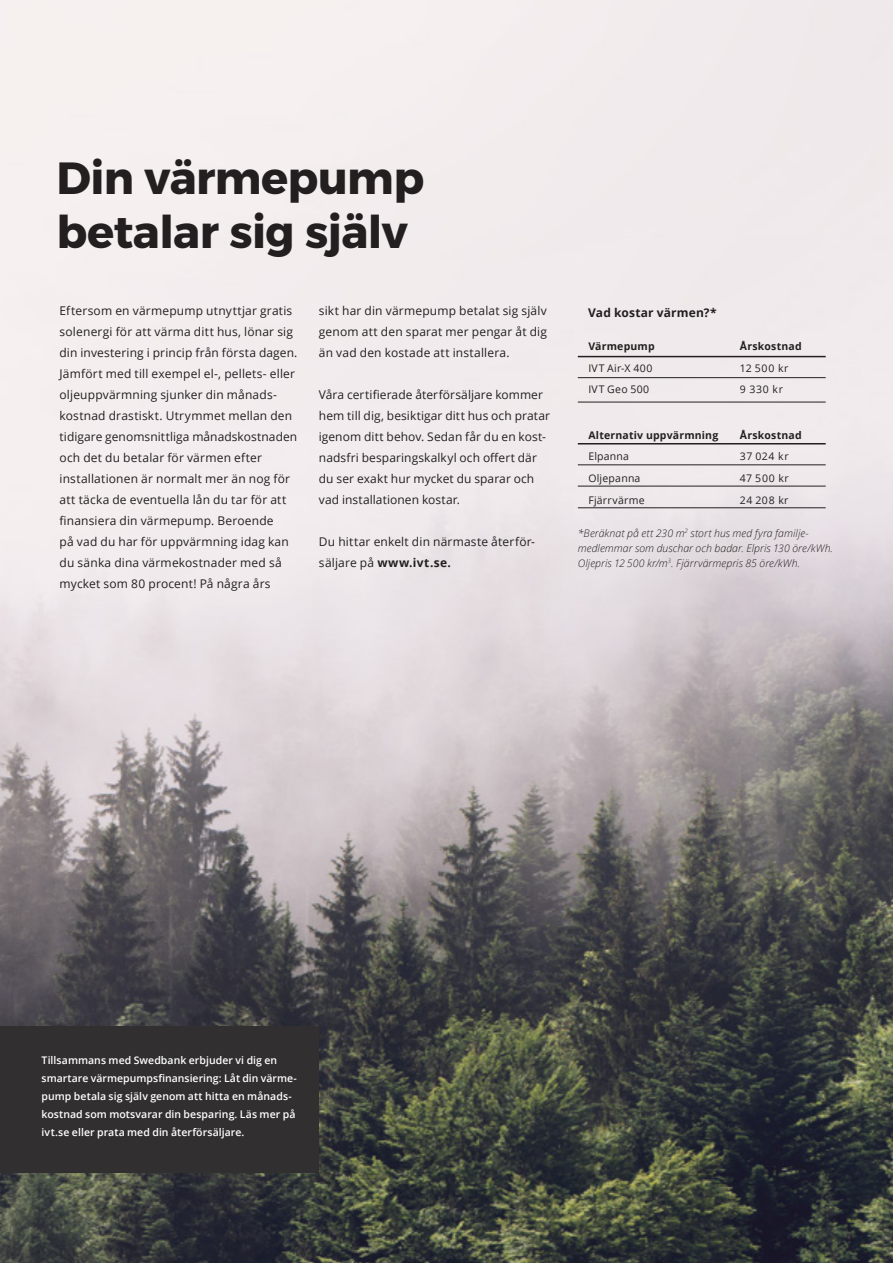
<style>
.page{position:relative;width:893px;height:1263px;background:#fff}
.page>*{position:absolute;margin:0;border:0;box-sizing:border-box;transform-origin:0 0}
.Rubrik{font:700 45px/54px "Montserrat";letter-spacing:-.015em;color:#231f20}
.Brödtext{font:12px/21px "Open Sans";letter-spacing:.015em;color:#231f20}
.Brödtext-2{font:700 12px "Open Sans";letter-spacing:.015em;color:#231f20}
.Brödtext-3{font:600 10.5px/18px "Open Sans";letter-spacing:.005em;color:#fff}
.Brödtext-4{font:italic 300 10.5px/15px "Open Sans";letter-spacing:.005em;color:#231f20}
.Brödtext-5{font:10.5px "Open Sans";letter-spacing:.03em;color:#231f20}
.Brödtext-6{font:700 10.5px "Open Sans";letter-spacing:.02em;color:#231f20}
.s1{font-weight:700}
</style>
<div class="page">
<img style="left:0;top:0;width:893px;height:1263px">
<div style="left:0;top:1026px;width:319px;height:146px;background:#312f30"></div>
<hr style="left:578px;top:486px;width:248px;height:1px;background:#231f20">
<hr style="left:578px;top:465px;width:248px;height:1px;background:#231f20">
<hr style="left:578px;top:377px;width:248px;height:1px;background:#231f20">
<hr style="left:578px;top:507px;width:248px;height:1px;background:#231f20">
<hr style="left:578px;top:402px;width:248px;height:1px;background:#231f20">
<hr style="left:578px;top:443px;width:248px;height:1px;background:#231f20">
<hr style="left:578px;top:356px;width:248px;height:1px;background:#231f20">
<p class="Rubrik" style="left:56px;top:152px;width:369px">Din värmepump betalar sig själv</p>
<p class="Brödtext" style="left:60px;top:300px;width:239px">Eftersom en värmepump utnyttjar gratis solenergi för att värma ditt hus, lönar sig din investering i princip från första dagen.<br>Jämfört med till exempel el-, pellets- eller oljeuppvärmning sjunker din månads&shy;kostnad drastiskt. Utrymmet mellan den tidigare genomsnittliga månadskostnaden och det du betalar för värmen efter installationen är normalt mer än nog för att täcka de eventuella lån du tar för att finansiera din värmepump. Beroende<br>på vad du har för uppvärmning idag kan du sänka dina värmekostnader med så mycket som 80 procent! På några års</p>
<p class="Brödtext" style="left:319px;top:300px;width:230px;text-align:justify">sikt har din värmepump betalat sig själv genom att den sparat mer pengar åt dig än vad den kostade att installera.</p>
<p class="Brödtext" style="left:319px;top:384px;width:233px">Våra certifierade återförsäljare kommer hem till dig, besiktigar ditt hus och pratar igenom ditt behov. Sedan får du en kost&shy;nadsfri besparingskalkyl och offert där du ser exakt hur mycket du sparar och vad installationen kostar.</p>
<p class="Brödtext" style="left:319px;top:531px;width:217px">Du hittar enkelt din närmaste återför&shy;säljare på <span class="s1">www.ivt.se.</span></p>
<p class="Brödtext-2" style="left:588px;top:304px;width:130px">Vad kostar värmen?*</p>
<p class="Brödtext-6" style="left:588px;top:338px;width:68px">Värmepump</p>
<p class="Brödtext-6" style="left:740px;top:338px;width:63px">Årskostnad</p>
<p class="Brödtext-5" style="left:588px;top:360px;width:65px">IVT Air-X 400</p>
<p class="Brödtext-5" style="left:740px;top:360px;width:50px">12 500 kr</p>
<p class="Brödtext-5" style="left:588px;top:382px;width:62px">IVT Geo 500</p>
<p class="Brödtext-5" style="left:740px;top:382px;width:45px">9 330 kr</p>
<p class="Brödtext-6" style="left:588px;top:427px;width:131px">Alternativ uppvärmning</p>
<p class="Brödtext-6" style="left:740px;top:427px;width:63px">Årskostnad</p>
<p class="Brödtext-5" style="left:588px;top:449px;width:42px">Elpanna</p>
<p class="Brödtext-5" style="left:740px;top:449px;width:50px">37 024 kr</p>
<p class="Brödtext-5" style="left:588px;top:471px;width:54px">Oljepanna</p>
<p class="Brödtext-5" style="left:740px;top:471px;width:50px">47 500 kr</p>
<p class="Brödtext-5" style="left:588px;top:493px;width:58px">Fjärrvärme</p>
<p class="Brödtext-5" style="left:740px;top:493px;width:50px">24 208 kr</p>
<p class="Brödtext-4" style="left:578px;top:525px;width:257px">*Beräknat på ett 230 m<sup>2</sup> stort hus med fyra familje&shy;medlemmar som duschar och badar. Elpris 130 öre/kWh.<br>Oljepris 12 500 kr/m<sup>3</sup>. Fjärrvärmepris 85 öre/kWh.</p>
<p class="Brödtext-3" style="left:42px;top:1050px;width:257px">Tillsammans med Swedbank erbjuder vi dig en smartare värmepumpsfinansiering: Låt din värme&shy;pump betala sig själv genom att hitta en månads&shy;kostnad som motsvarar din besparing. Läs mer på ivt.se eller prata med din återförsäljare.</p>
</div>
